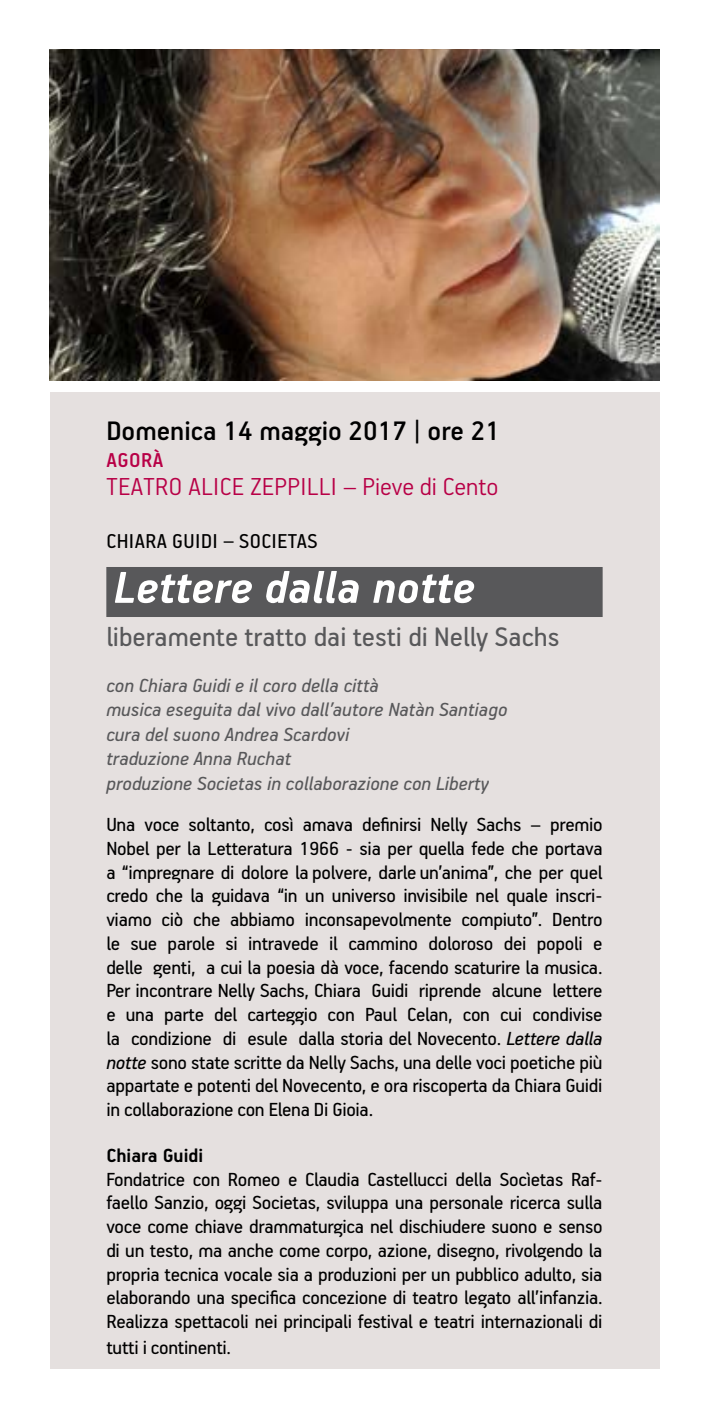
<style>
.page{position:relative;width:709px;height:1418px;background:#fff}
.page>*{position:absolute;margin:0;border:0;box-sizing:border-box;transform-origin:0 0}
.t1{font:italic 700 50px "PF Handbook Pro";color:#fff}
.t2{font:30px "PF Handbook Pro";color:#58585a}
.t3{font:500 30px "PF Handbook Pro";color:#000}
.t4{font:300 27.5px "PF Handbook Pro";letter-spacing:.02em;color:#b80046}
.t5{font:22.5px "PF Handbook Pro";letter-spacing:.02em;color:#000}
.t6{font:500 22.5px "PF Handbook Pro";letter-spacing:.02em;color:#b80046}
.t7{font:21.25px/23.8px "PF Handbook Pro";letter-spacing:-.015em;color:#000;text-align:justify}
.t8{font:italic 21.25px/24.5px "PF Handbook Pro";color:#58585a}
.t9{font:700 21.25px "PF Handbook Pro";color:#000}
.s1{font-style:italic}
</style>
<div class="page">
<div style="left:50px;top:392px;width:609px;height:976px;background:#e5e0df"></div>
<img style="left:50px;top:50px;width:609px;height:330px">
<div style="left:106px;top:567px;width:496px;height:50px;background:#58585a"></div>
<h2 class="t3" style="left:106px;top:412px;width:395px">Domenica 14 maggio 2017 | ore 21</h2>
<p class="t6" style="left:107px;top:446px;width:58px">Agorà</p>
<p class="t4" style="left:107px;top:469px;width:393px">TEATRO ALICE ZEPPILLI – PIEVE DI CENTO</p>
<p class="t5" style="left:107px;top:527px;width:33px">Chiara</p>
<p class="t5" style="left:172px;top:527px;width:21px">Guidi</p>
<p class="t5" style="left:223px;top:527px;width:76px">– Soci etas</p>
<h1 class="t1" style="left:113px;top:557px;width:363px">Lettere dalla notte</h1>
<h2 class="t2" style="left:106px;top:618px;width:454px">liberamente tratto dai testi di Nelly Sachs</h2>
<p class="t8" style="left:106px;top:672px;width:402px">con Chiara Guidi e il coro della città<br>musica eseguita dal vivo dall’autore Natàn Santiago cura del suono Andrea Scardovi<br>traduzione Anna Ruchat<br>produzione Societas in collaborazione con Liberty</p>
<p class="t7" style="left:106px;top:811px;width:498px">Una voce soltanto, così amava definirsi Nelly Sachs – premio Nobel per la Letteratura 1966 - sia per quella fede che portava a “impregnare di dolore la polvere, darle un’anima”, che per quel credo che la guidava “in un universo invisibile nel quale inscri&shy;viamo ciò che abbiamo inconsapevolmente compiuto”. Dentro le sue parole si intravede il cammino doloroso dei popoli e delle genti, a cui la poesia dà voce, facendo scaturire la musica.<br>Per incontrare Nelly Sachs, Chiara Guidi riprende alcune lettere e una parte del carteggio con Paul Celan, con cui condivise la condizione di esule dalla storia del Novecento. <span class="s1">Lettere dalla notte</span> sono state scritte da Nelly Sachs, una delle voci poetiche più appartate e potenti del Novecento, e ora riscoperta da Chiara Guidi in collaborazione con Elena Di Gioia.</p>
<p class="t9" style="left:106px;top:1142px;width:98px">Chiara Guidi</p>
<p class="t7" style="left:106px;top:1166px;width:498px">Fondatrice con Romeo e Claudia Castellucci della Socìetas Raf&shy;faello Sanzio, oggi Societas, sviluppa una personale ricerca sulla voce come chiave drammaturgica nel dischiudere suono e senso di un testo, ma anche come corpo, azione, disegno, rivolgendo la propria tecnica vocale sia a produzioni per un pubblico adulto, sia elaborando una specifica concezione di teatro legato all’infanzia.<br>Realizza spettacoli nei principali festival e teatri internazionali di tutti i continenti.</p>
</div>
